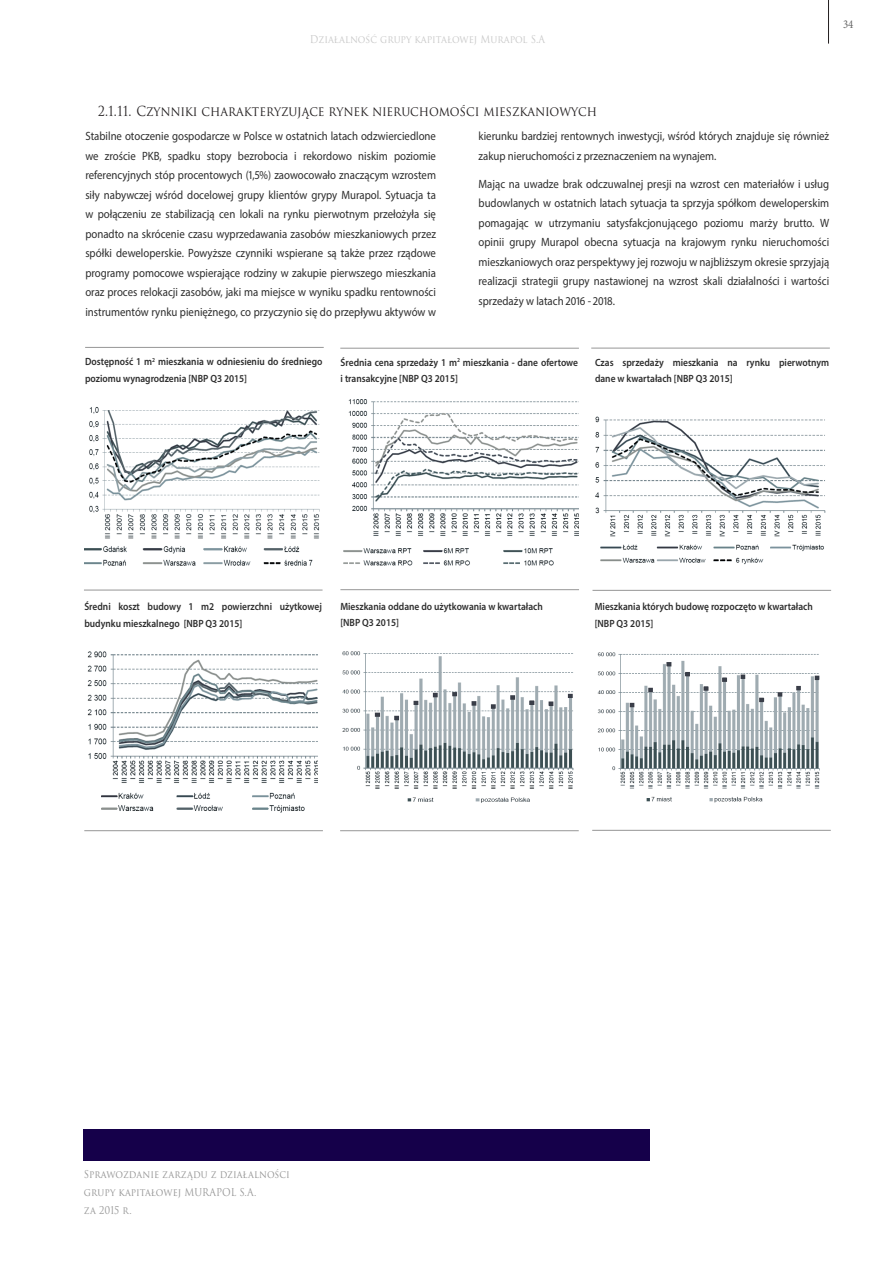
<style>
.page{position:relative;width:893px;height:1263px;background:#fff}
.page>*{position:absolute;margin:0;border:0;box-sizing:border-box;transform-origin:0 0}
.t1{font:13.5px "Trajan Pro";color:#231f20;scale:.9 1}
.A__Podstawowy_8_12_9{font:12px/19.5px "Myriad Pro";color:#2d2d2d;text-align:justify;scale:.9 1}
.t2{font:12px "Minion Pro";color:#636363;scale:.9 1}
.A__Podstawowy_7_11_9{font:600 10.5px/16.5px "Myriad Pro";color:#2d2d2d;scale:.9 1}
.t3{font:10.5px/18px "Trajan Pro 3";color:#969696;scale:.9 1}
.t4{font:10.5px "Trajan Pro";color:#c8c8c8;scale:.9 1}
</style>
<div class="page">
<div style="left:83px;top:1129px;width:566px;height:31px;background:#15004a"></div>
<hr style="left:828px;top:0;width:1px;height:44px;background:#231f20">
<hr style="left:84px;top:590px;width:239px;height:1px;background:#969696">
<hr style="left:340px;top:348px;width:239px;height:1px;background:#969696">
<img style="left:85px;top:407px;width:235px;height:159px">
<img style="left:595px;top:416px;width:231px;height:149px">
<img style="left:343px;top:399px;width:236px;height:167px">
<img style="left:87px;top:651px;width:231px;height:162px">
<hr style="left:592px;top:590px;width:239px;height:1px;background:#969696">
<hr style="left:340px;top:589px;width:239px;height:1px;background:#969696">
<hr style="left:85px;top:347px;width:239px;height:1px;background:#969696">
<hr style="left:591px;top:348px;width:239px;height:1px;background:#969696">
<hr style="left:84px;top:830px;width:239px;height:1px;background:#969696">
<img style="left:597px;top:652px;width:223px;height:151px">
<img style="left:342px;top:651px;width:232px;height:152px">
<hr style="left:592px;top:830px;width:239px;height:1px;background:#969696">
<hr style="left:340px;top:830px;width:239px;height:1px;background:#969696">
<p class="t4" style="left:310px;top:32px;width:263px">Działalność grupy kapitałowej Murapol S.A</p>
<p class="t2" style="left:843px;top:16px;width:13px">34</p>
<p class="t1" style="left:98px;top:103px;width:556px">2.1.11. Czynniki charakteryzujące rynek nieruchomości mieszkaniowych</p>
<p class="A__Podstawowy_8_12_9" style="left:85px;top:126px;width:391px">Stabilne otoczenie gospodarcze w Polsce w ostatnich latach odzwierciedlone we zroście PKB, spadku stopy bezrobocia i rekordowo niskim poziomie referencyjnych stóp procentowych (1,5%) zaowocowało znaczącym wzrostem siły nabywczej wśród docelowej grupy klientów grypy Murapol. Sytuacja ta w połączeniu ze stabilizacją cen lokali na rynku pierwotnym przełożyła się ponadto na skrócenie czasu wyprzedawania zasobów mieszkaniowych przez spółki deweloperskie. Powyższe czynniki wspierane są także przez rządowe programy pomocowe wspierające rodziny w zakupie pierwszego mieszkania oraz proces relokacji zasobów, jaki ma miejsce w wyniku spadku rentowności instrumentów rynku pieniężnego, co przyczynio się do przepływu aktywów w</p>
<p class="A__Podstawowy_8_12_9" style="left:479px;top:126px;width:391px">kierunku bardziej rentownych inwestycji, wśród których znajduje się również zakup nieruchomości z przeznaczeniem na wynajem.</p>
<p class="A__Podstawowy_8_12_9" style="left:479px;top:174px;width:391px">Mając na uwadze brak odczuwalnej presji na wzrost cen materiałów i usług budowlanych w ostatnich latach sytuacja ta sprzyja spółkom deweloperskim pomagając w utrzymaniu satysfakcjonującego poziomu marży brutto. W opinii grupy Murapol obecna sytuacja na krajowym rynku nieruchomości mieszkaniowych oraz perspektywy jej rozwoju w najbliższym okresie sprzyjają realizacji strategii grupy nastawionej na wzrost skali działalności i wartości sprzedaży w latach 2016 - 2018.</p>
<p class="A__Podstawowy_7_11_9" style="left:341px;top:354px;width:265px">Średnia cena sprzedaży 1 m<sup>2</sup> mieszkania - dane ofertowe i transakcyjne [NBP Q3 2015]</p>
<p class="A__Podstawowy_7_11_9" style="left:85px;top:353px;width:265px">Dostępność 1 m<sup>2</sup> mieszkania w odniesieniu do średniego poziomu wynagrodzenia [NBP Q3 2015]</p>
<p class="A__Podstawowy_7_11_9" style="left:595px;top:354px;width:262px">Czas sprzedaży mieszkania na rynku pierwotnym dane w kwartałach [NBP Q3 2015]</p>
<p class="A__Podstawowy_7_11_9" style="left:84px;top:598px;width:265px">Średni koszt budowy 1 m2 powierzchni użytkowej budynku mieszkalnego [NBP Q3 2015]</p>
<p class="A__Podstawowy_7_11_9" style="left:595px;top:598px;width:244px">Mieszkania których budowę rozpoczęto w kwartałach [NBP Q3 2015]</p>
<p class="A__Podstawowy_7_11_9" style="left:340px;top:598px;width:226px">Mieszkania oddane do użytkowania w kwartałach [NBP Q3 2015]</p>
<p class="t3" style="left:84px;top:1166px;width:230px">Sprawozdanie zarządu z działalności grupy kapitałowej MURAPOL S.A.<br>za 2015 r.</p>
</div>
